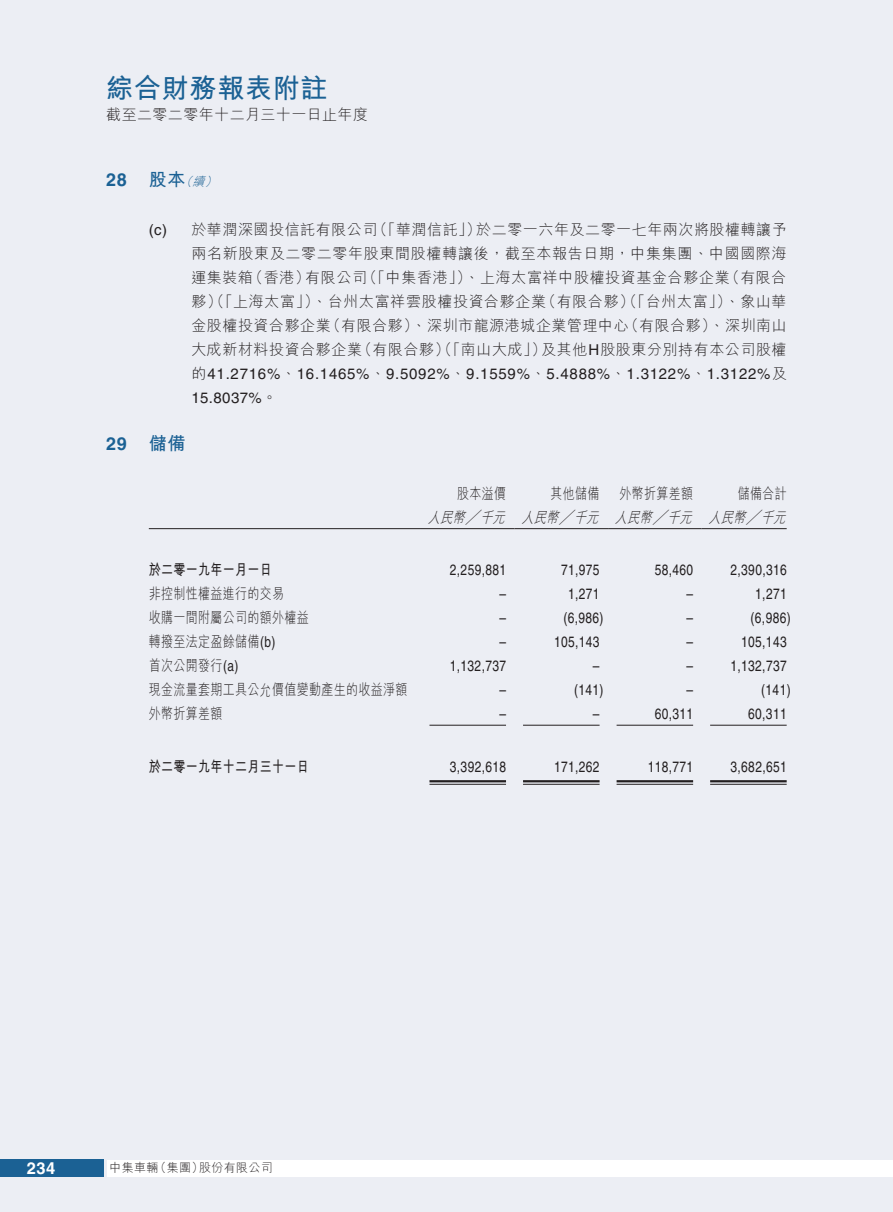
<style>
.page{position:relative;width:893px;height:1212px;background:#eceef4}
.page>*{position:absolute;margin:0;border:0;box-sizing:border-box;transform-origin:0 0}
.t1{font:700 27px "M Hei HK";letter-spacing:.03em;color:#1b6194}
.t2{font:700 18px "Helvetica LT Std";color:#1b6194}
.t3{font:700 16.5px "Helvetica LT Std";color:#fff}
.t4{font:300 15px/24px "M Hei HK";letter-spacing:.03em;color:#231f20;text-align:justify}
.t5{font:15px "Helvetica LT Std";letter-spacing:.03em;color:#231f20;scale:.8 1}
.t6{font:300 15px "M Hei HK";letter-spacing:.03em;color:#231f20;scale:.8 1}
.t7{font:15px/24px "Helvetica LT Std";letter-spacing:.05em;color:#231f20}
.t8{font:italic 300 15px "M Hei HK";color:#231f20;scale:.8 1}
.t9{font:700 15px "M Hei HK";letter-spacing:.03em;color:#231f20;scale:.8 1}
.t10{font:300 12px "M Hei HK";letter-spacing:.03em;color:#231f20}
.t11{font:italic 300 12px "M Hei HK";color:#1b6194}
.s1{font-family:"Helvetica LT Std";font-weight:700;font-style:normal;font-size:18px}
.s2{font-weight:700;font-style:normal;font-size:18px}
.s3{font-family:"Helvetica LT Std";font-weight:400}
.s4{font-family:"M Hei HK";font-weight:300}
.s5{font-family:"M Hei HK"}
</style>
<div class="page">
<div style="left:107px;top:1159px;width:786px;height:17px;background:#fff"></div>
<div style="left:0;top:1159px;width:103px;height:17px;background:#1b6194"></div>
<hr style="left:149px;top:528px;width:272px;height:1px;background:#231f20">
<hr style="left:421px;top:528px;width:93px;height:1px;background:#231f20">
<hr style="left:514px;top:528px;width:94px;height:1px;background:#231f20">
<hr style="left:608px;top:528px;width:94px;height:1px;background:#231f20">
<hr style="left:702px;top:528px;width:85px;height:1px;background:#231f20">
<hr style="left:429px;top:725px;width:77px;height:1px;background:#231f20">
<hr style="left:523px;top:725px;width:77px;height:1px;background:#231f20">
<hr style="left:617px;top:725px;width:76px;height:1px;background:#231f20">
<hr style="left:710px;top:725px;width:77px;height:1px;background:#231f20">
<hr style="left:429px;top:780px;width:77px;height:2px;background:#231f20">
<hr style="left:429px;top:784px;width:77px;height:1px;background:#231f20">
<hr style="left:523px;top:780px;width:77px;height:2px;background:#231f20">
<hr style="left:523px;top:784px;width:77px;height:1px;background:#231f20">
<hr style="left:617px;top:780px;width:76px;height:2px;background:#231f20">
<hr style="left:617px;top:784px;width:76px;height:1px;background:#231f20">
<hr style="left:710px;top:780px;width:77px;height:2px;background:#231f20">
<hr style="left:710px;top:784px;width:77px;height:1px;background:#231f20">
<h1 class="t1" style="left:106px;top:68px;width:223px">綜合財務報表附註</h1>
<p class="t4" style="left:106px;top:102px;width:263px">截至二零二零年十二月三十一日止年度</p>
<p class="t11" style="left:106px;top:176px;width:115px"><span class="s1">28</span> <span class="s2">股本</span>（續）</p>
<p class="t4" style="left:191px;top:217px;width:597px;text-indent:-43px"><span class="s3">(c)</span> 於華潤深國投信託有限公司（「華潤信託」）於二零一六年及二零一七年兩次將股權轉讓予兩名新股東及二零二零年股東間股權轉讓後，截至本報告日期，中集集團、中國國際海運集裝箱（香港）有限公司（「中集香港」）、上海太富祥中股權投資基金合夥企業（有限合夥）（「上海太富」）、台州太富祥雲股權投資合夥企業（有限合夥）（「台州太富」）、象山華金股權投資合夥企業（有限合夥）、深圳市龍源港城企業管理中心（有限合夥）、深圳南山大成新材料投資合夥企業（有限合夥）（「南山大成」）及其他<span class="s3">H</span>股股東分別持有本公司股權</p>
<p class="t7" style="left:191px;top:361px;width:597px"><span class="s4">的</span>41.2716%<span class="s4">、</span>16.1465%<span class="s4">、</span>9.5092%<span class="s4">、</span>9.1559%<span class="s4">、</span>5.4888%<span class="s4">、</span>1.3122%<span class="s4">、</span>1.3122%<span class="s4">及<br></span>15.8037%<span class="s4">。</span></p>
<p class="t2" style="left:106px;top:433px;width:81px">29 <span class="s5">儲備</span></p>
<p class="t6" style="left:457px;top:485px;width:63px">股本溢價</p>
<p class="t6" style="left:551px;top:485px;width:63px">其他儲備</p>
<p class="t6" style="left:619px;top:485px;width:94px">外幣折算差額</p>
<p class="t6" style="left:738px;top:485px;width:63px">儲備合計</p>
<p class="t8" style="left:428px;top:509px;width:453px">人民幣╱千元 人民幣╱千元 人民幣╱千元 人民幣╱千元</p>
<p class="t9" style="left:149px;top:559px;width:155px">於二零一九年一月一日</p>
<p class="t5" style="left:450px;top:561px;width:72px">2,259,881</p>
<p class="t5" style="left:561px;top:561px;width:49px">71,975</p>
<p class="t5" style="left:655px;top:561px;width:49px">58,460</p>
<p class="t5" style="left:731px;top:561px;width:72px">2,390,316</p>
<p class="t6" style="left:149px;top:586px;width:171px">非控制性權益進行的交易</p>
<p class="t5" style="left:499px;top:585px;width:10px">–</p>
<p class="t5" style="left:568px;top:585px;width:41px">1,271</p>
<p class="t5" style="left:686px;top:585px;width:10px">–</p>
<p class="t5" style="left:755px;top:585px;width:41px">1,271</p>
<p class="t6" style="left:149px;top:610px;width:202px">收購一間附屬公司的額外權益</p>
<p class="t5" style="left:499px;top:609px;width:10px">–</p>
<p class="t5" style="left:564px;top:609px;width:52px">(6,986)</p>
<p class="t5" style="left:686px;top:609px;width:10px">–</p>
<p class="t5" style="left:751px;top:609px;width:52px">(6,986)</p>
<p class="t6" style="left:149px;top:634px;width:160px">轉撥至法定盈餘儲備<span class="s3">(b)</span></p>
<p class="t5" style="left:499px;top:633px;width:10px">–</p>
<p class="t5" style="left:554px;top:633px;width:58px">105,143</p>
<p class="t5" style="left:686px;top:633px;width:10px">–</p>
<p class="t5" style="left:741px;top:633px;width:58px">105,143</p>
<p class="t6" style="left:149px;top:658px;width:114px">首次公開發行<span class="s3">(a)</span></p>
<p class="t5" style="left:450px;top:657px;width:72px">1,132,737</p>
<p class="t5" style="left:593px;top:657px;width:10px">–</p>
<p class="t5" style="left:686px;top:657px;width:10px">–</p>
<p class="t5" style="left:731px;top:657px;width:72px">1,132,737</p>
<p class="t6" style="left:149px;top:682px;width:325px">現金流量套期工具公允價值變動產生的收益淨額</p>
<p class="t5" style="left:499px;top:681px;width:10px">–</p>
<p class="t5" style="left:574px;top:681px;width:38px">(141)</p>
<p class="t5" style="left:686px;top:681px;width:10px">–</p>
<p class="t5" style="left:761px;top:681px;width:38px">(141)</p>
<p class="t6" style="left:149px;top:706px;width:94px">外幣折算差額</p>
<p class="t5" style="left:499px;top:705px;width:10px">–</p>
<p class="t5" style="left:593px;top:705px;width:10px">–</p>
<p class="t5" style="left:655px;top:705px;width:49px">60,311</p>
<p class="t5" style="left:748px;top:705px;width:49px">60,311</p>
<p class="t9" style="left:149px;top:755px;width:202px">於二零一九年十二月三十一日</p>
<p class="t5" style="left:450px;top:758px;width:72px">3,392,618</p>
<p class="t5" style="left:554px;top:758px;width:58px">171,262</p>
<p class="t5" style="left:648px;top:758px;width:58px">118,771</p>
<p class="t5" style="left:731px;top:758px;width:72px">3,682,651</p>
<p class="t3" style="left:27px;top:1158px;width:30px">234</p>
<p class="t10" style="left:110px;top:1162px;width:165px">中集車輛（集團）股份有限公司</p>
</div>
